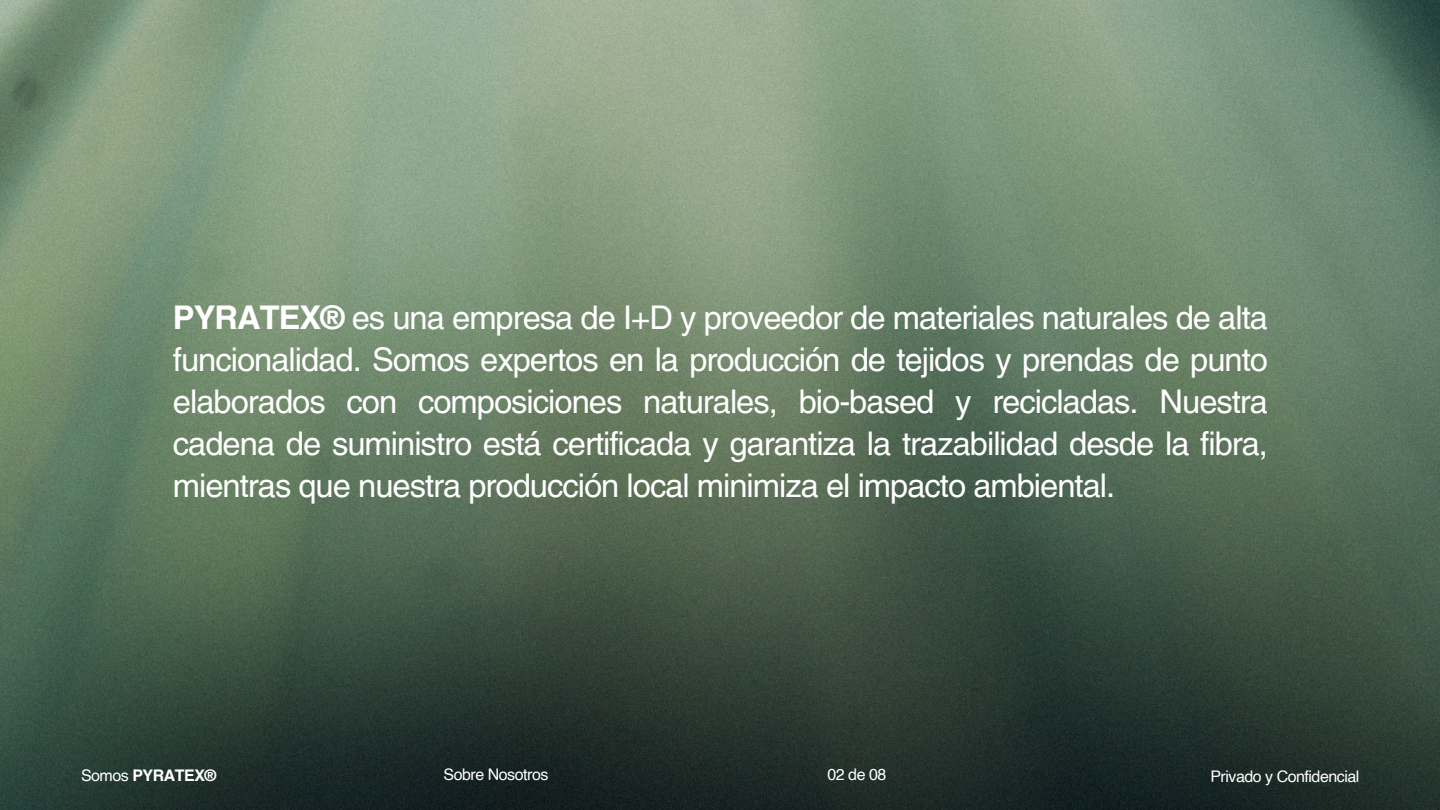
<style>
.page{position:relative;width:1440px;height:810px;background:#fff}
.page>*{position:absolute;margin:0;border:0;box-sizing:border-box;transform-origin:0 0}
.t1{font:32.7px/42px "Helvetica LT Pro";letter-spacing:-.03em;color:#fff;text-align:justify}
.t2{font:16px "Helvetica";letter-spacing:-.03em;color:#fff}
.t3{font:700 16px "Helvetica LT Pro";letter-spacing:-.03em;color:#fff}
.s1{font-weight:700}
.s2{font-weight:400}
</style>
<div class="page">
<img style="left:0;top:0;width:1440px;height:810px">
<h1 class="t1" style="left:173px;top:299px;width:1097px"><span class="s1">PYRATEX®</span> es una empresa de I+D y proveedor de materiales naturales de alta funcionalidad. Somos expertos en la producción de tejidos y prendas de punto elaborados con composiciones naturales, bio-based y recicladas. Nuestra cadena de suministro está certificada y garantiza la trazabilidad desde la fibra, mientras que nuestra producción local minimiza el impacto ambiental.</h1>
<p class="t3" style="left:81px;top:770px;width:137px"><span class="s2">Somos</span> PYRATEX®</p>
<p class="t2" style="left:444px;top:768px;width:106px">Sobre Nosotros</p>
<p class="t2" style="left:827px;top:768px;width:60px">02 de 08</p>
<p class="t2" style="left:1210px;top:770px;width:151px">Privado y Confidencial</p>
</div>
